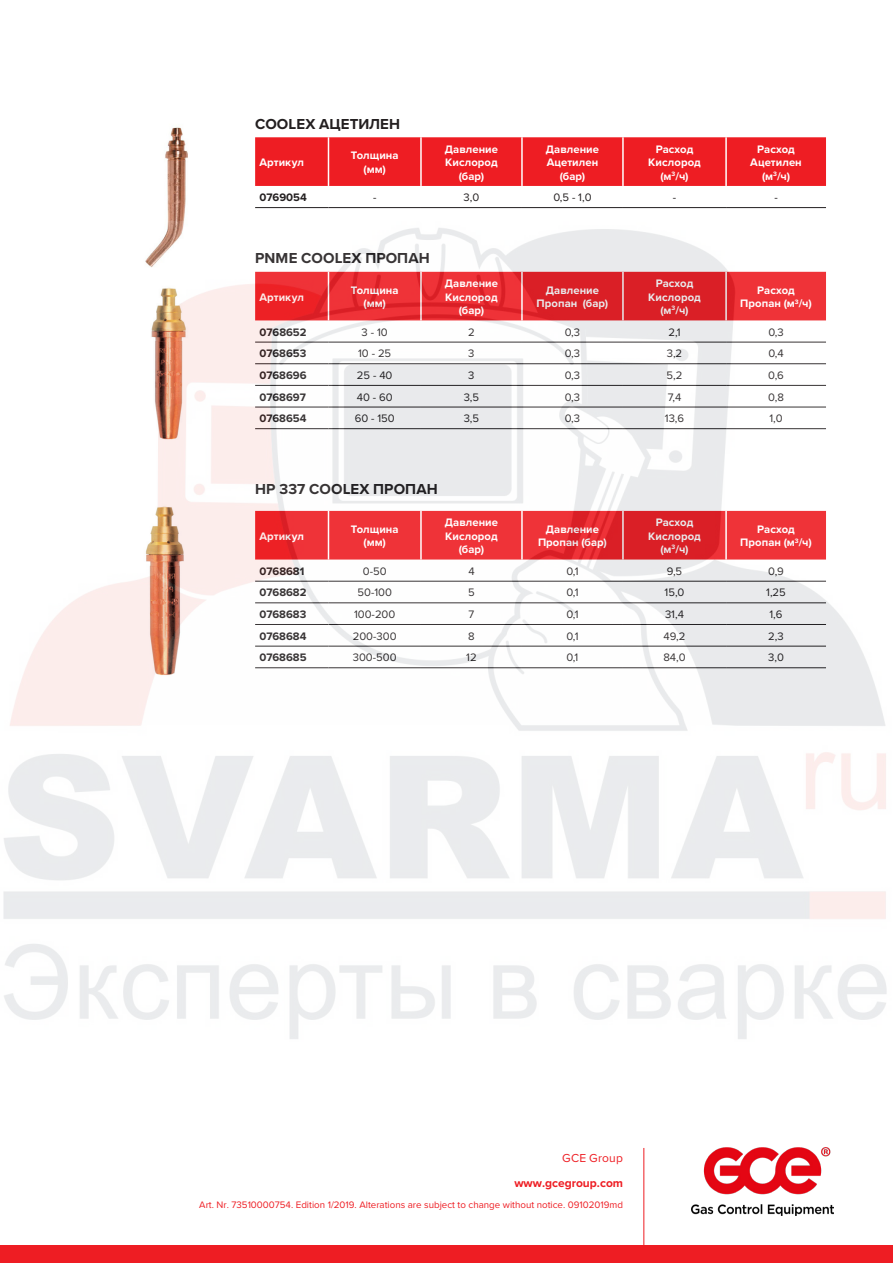
<style>
.page{position:relative;width:893px;height:1263px;background:#fff}
.page>*{position:absolute;margin:0;border:0;box-sizing:border-box;transform-origin:0 0}
.Sub-headline_Colour{font:700 15px "Proxima Nova";letter-spacing:.01em;color:#231f20}
.Tables_rear_text{font:700 12px/24.6px "Proxima Nova";color:#ee1d23;text-align:right}
.t1{font:700 11.25px/13.5px "Proxima Nova";letter-spacing:.005em;color:#fff;text-align:center}
.t2{font:11.25px "Proxima Nova";color:#231f20}
.t3{font:700 11.25px "Proxima Nova";color:#231f20}
.Tables_rear_text-2{font:9.75px "Proxima Nova";color:#ee1d23}
.s1{font-weight:400}
</style>
<div class="page">
<div style="left:0;top:1246px;width:893px;height:17px;background:#ee1d23"></div>
<hr style="left:643px;top:1148px;width:1px;height:115px;background:#ee1d23">
<img style="left:691px;top:1148px;width:143px;height:67px">
<div style="left:255px;top:137px;width:571px;height:49px;background:#ee1d23"></div>
<hr style="left:328px;top:137px;width:1px;height:49px;background:#fff">
<hr style="left:420px;top:137px;width:2px;height:49px;background:#fff">
<hr style="left:521px;top:137px;width:2px;height:49px;background:#fff">
<hr style="left:622px;top:137px;width:2px;height:49px;background:#fff">
<hr style="left:725px;top:137px;width:2px;height:49px;background:#fff">
<hr style="left:255px;top:207px;width:73px;height:1px;background:#231f20">
<hr style="left:328px;top:207px;width:93px;height:1px;background:#231f20">
<hr style="left:421px;top:207px;width:101px;height:1px;background:#231f20">
<hr style="left:522px;top:207px;width:101px;height:1px;background:#231f20">
<hr style="left:623px;top:207px;width:103px;height:1px;background:#231f20">
<hr style="left:726px;top:207px;width:100px;height:1px;background:#231f20">
<img style="left:165px;top:127px;width:23px;height:95px">
<img style="left:3px;top:222px;width:884px;height:817px">
<p class="Sub-headline_Colour" style="left:255px;top:113px;width:146px">COOLEX АЦЕТИЛЕН</p>
<p class="t1" style="left:259px;top:155px;width:46px">Aртикул</p>
<p class="t1" style="left:351px;top:149px;width:49px">Толщина (мм)</p>
<p class="t1" style="left:445px;top:142px;width:55px">Давление<br>Кислород (бар)</p>
<p class="t1" style="left:546px;top:142px;width:55px">Давление<br>Ацетилен (бар)</p>
<p class="t1" style="left:648px;top:142px;width:54px">Расход<br>Кислород (м<sup>3</sup>/ч)</p>
<p class="t1" style="left:750px;top:142px;width:53px">Расход<br>Ацетилен (м<sup>3</sup>/ч)</p>
<p class="t3" style="left:259px;top:189px;width:49px">0769054</p>
<p class="t2" style="left:373px;top:189px;width:5px">-</p>
<p class="t2" style="left:464px;top:189px;width:17px">3,0</p>
<p class="t2" style="left:553px;top:189px;width:40px">0,5 - 1,0</p>
<p class="t2" style="left:673px;top:189px;width:5px">-</p>
<p class="t2" style="left:774px;top:189px;width:5px">-</p>
<p class="Sub-headline_Colour" style="left:255px;top:247px;width:176px">PNME COOLEX ПРОПАН</p>
<p class="t1" style="left:259px;top:290px;width:46px">Aртикул</p>
<p class="t1" style="left:351px;top:283px;width:49px">Толщина (мм)</p>
<p class="t1" style="left:445px;top:276px;width:55px">Давление<br>Кислород (бар)</p>
<p class="t1" style="left:537px;top:283px;width:73px">Давление<br>Пропан (бар)</p>
<p class="t1" style="left:648px;top:276px;width:54px">Расход<br>Кислород (м<sup>3</sup>/ч)</p>
<p class="t1" style="left:740px;top:283px;width:73px">Расход<br>Пропан (м<sup>3</sup>/ч)</p>
<p class="t3" style="left:259px;top:324px;width:49px">0768652</p>
<p class="t2" style="left:362px;top:324px;width:28px">3 - 10</p>
<p class="t2" style="left:468px;top:324px;width:8px">2</p>
<p class="t2" style="left:565px;top:324px;width:17px">0,3</p>
<p class="t2" style="left:668px;top:324px;width:14px">2,1</p>
<p class="t2" style="left:768px;top:324px;width:17px">0,3</p>
<p class="t3" style="left:259px;top:345px;width:49px">0768653</p>
<p class="t2" style="left:358px;top:345px;width:35px">10 - 25</p>
<p class="t2" style="left:468px;top:345px;width:8px">3</p>
<p class="t2" style="left:565px;top:345px;width:17px">0,3</p>
<p class="t2" style="left:667px;top:345px;width:17px">3,2</p>
<p class="t2" style="left:768px;top:345px;width:17px">0,4</p>
<p class="t3" style="left:259px;top:367px;width:49px">0768696</p>
<p class="t2" style="left:357px;top:367px;width:37px">25 - 40</p>
<p class="t2" style="left:468px;top:367px;width:8px">3</p>
<p class="t2" style="left:565px;top:367px;width:17px">0,3</p>
<p class="t2" style="left:667px;top:367px;width:17px">5,2</p>
<p class="t2" style="left:768px;top:367px;width:17px">0,6</p>
<p class="t3" style="left:259px;top:388px;width:48px">0768697</p>
<p class="t2" style="left:357px;top:388px;width:37px">40 - 60</p>
<p class="t2" style="left:464px;top:388px;width:17px">3,5</p>
<p class="t2" style="left:565px;top:388px;width:17px">0,3</p>
<p class="t2" style="left:668px;top:388px;width:15px">7,4</p>
<p class="t2" style="left:768px;top:388px;width:17px">0,8</p>
<p class="t3" style="left:259px;top:410px;width:49px">0768654</p>
<p class="t2" style="left:355px;top:410px;width:42px">60 - 150</p>
<p class="t2" style="left:464px;top:410px;width:17px">3,5</p>
<p class="t2" style="left:565px;top:410px;width:17px">0,3</p>
<p class="t2" style="left:665px;top:410px;width:21px">13,6</p>
<p class="t2" style="left:769px;top:410px;width:15px">1,0</p>
<p class="Sub-headline_Colour" style="left:255px;top:478px;width:184px">HP 337 COOLEX ПРОПАН</p>
<p class="t1" style="left:259px;top:529px;width:46px">Aртикул</p>
<p class="t1" style="left:351px;top:522px;width:49px">Толщина (мм)</p>
<p class="t1" style="left:445px;top:515px;width:55px">Давление<br>Кислород (бар)</p>
<p class="t1" style="left:538px;top:522px;width:70px">Давление<br>Пропан (бар)</p>
<p class="t1" style="left:648px;top:515px;width:54px">Расход<br>Кислород (м<sup>3</sup>/ч)</p>
<p class="t1" style="left:740px;top:522px;width:73px">Расход<br>Пропан (м<sup>3</sup>/ч)</p>
<p class="t3" style="left:259px;top:563px;width:47px">0768681</p>
<p class="t2" style="left:363px;top:563px;width:25px">0-50</p>
<p class="t2" style="left:468px;top:563px;width:8px">4</p>
<p class="t2" style="left:566px;top:563px;width:14px">0,1</p>
<p class="t2" style="left:667px;top:563px;width:17px">9,5</p>
<p class="t2" style="left:768px;top:563px;width:17px">0,9</p>
<p class="t3" style="left:259px;top:584px;width:49px">0768682</p>
<p class="t2" style="left:357px;top:584px;width:36px">50-100</p>
<p class="t2" style="left:468px;top:584px;width:8px">5</p>
<p class="t2" style="left:566px;top:584px;width:14px">0,1</p>
<p class="t2" style="left:664px;top:584px;width:21px">15,0</p>
<p class="t2" style="left:766px;top:584px;width:21px">1,25</p>
<p class="t3" style="left:259px;top:606px;width:49px">0768683</p>
<p class="t2" style="left:354px;top:606px;width:43px">100-200</p>
<p class="t2" style="left:469px;top:606px;width:7px">7</p>
<p class="t2" style="left:566px;top:606px;width:14px">0,1</p>
<p class="t2" style="left:665px;top:606px;width:20px">31,4</p>
<p class="t2" style="left:769px;top:606px;width:15px">1,6</p>
<p class="t3" style="left:259px;top:628px;width:49px">0768684</p>
<p class="t2" style="left:353px;top:628px;width:45px">200-300</p>
<p class="t2" style="left:468px;top:628px;width:8px">8</p>
<p class="t2" style="left:566px;top:628px;width:14px">0,1</p>
<p class="t2" style="left:664px;top:628px;width:23px">49,2</p>
<p class="t2" style="left:768px;top:628px;width:17px">2,3</p>
<p class="t3" style="left:259px;top:649px;width:49px">0768685</p>
<p class="t2" style="left:353px;top:649px;width:45px">300-500</p>
<p class="t2" style="left:466px;top:649px;width:12px">12</p>
<p class="t2" style="left:566px;top:649px;width:14px">0,1</p>
<p class="t2" style="left:663px;top:649px;width:24px">84,0</p>
<p class="t2" style="left:768px;top:649px;width:17px">3,0</p>
<p class="Tables_rear_text" style="left:514px;top:1145px;width:110px"><span class="s1">GCE Group </span>www.gcegroup.com</p>
<p class="Tables_rear_text-2" style="left:199px;top:1198px;width:425px">Art. Nr. 73510000754. Edition 1/2019. Alterations are subject to change without notice. 09102019md</p>
</div>
